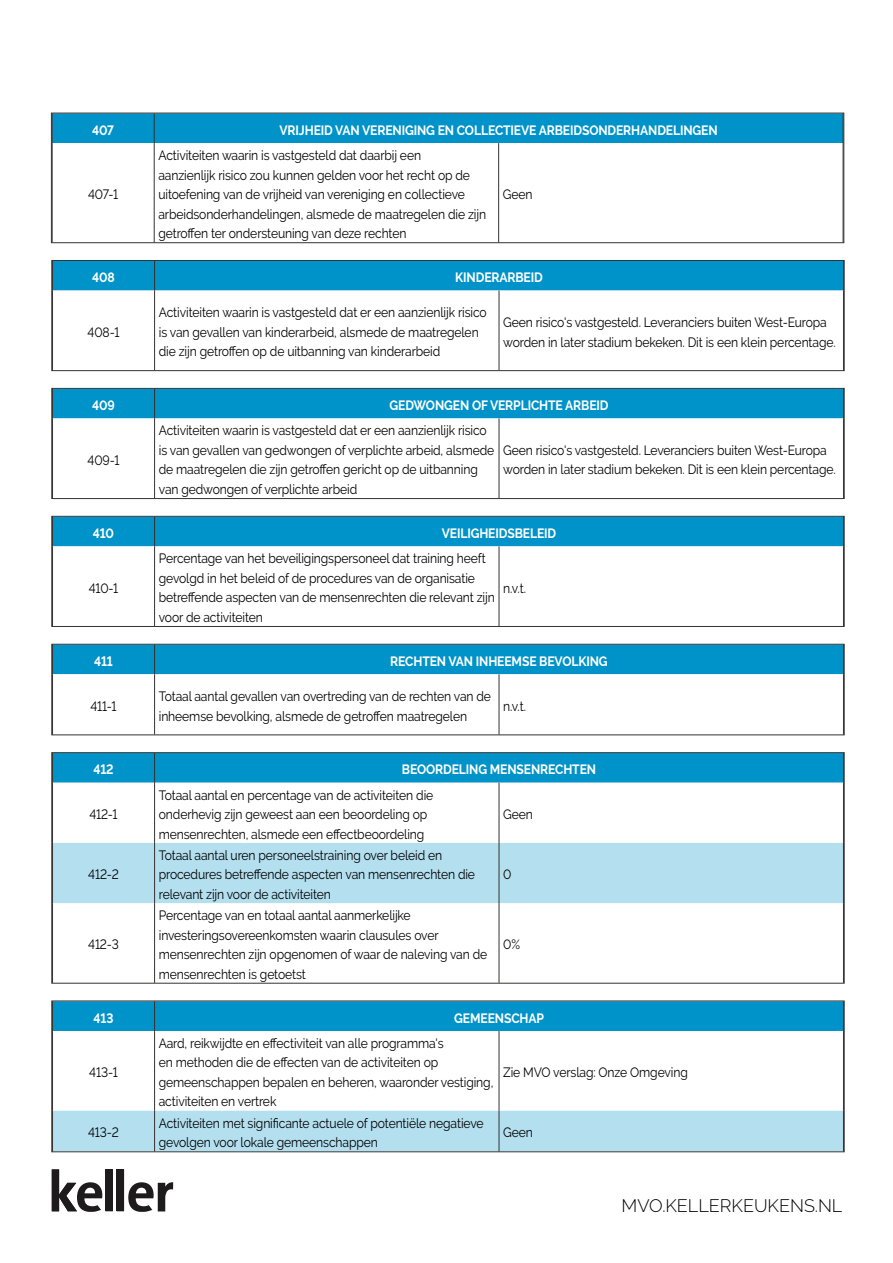
<style>
.page{position:relative;width:893px;height:1263px;background:#fff}
.page>*{position:absolute;margin:0;border:0;box-sizing:border-box;transform-origin:0 0}
.t1{font:300 18px "Raleway";color:#000}
.t2{font:13.5px/19.5px "Raleway";letter-spacing:-.01em;color:#000;scale:.9 1}
.t3{font:700 13.5px "Raleway";letter-spacing:-.01em;color:#fff;scale:.9 1}
</style>
<div class="page">
<svg style="left:52px;top:1169px;width:121px;height:43px"></svg>
<div style="left:53px;top:1002px;width:790px;height:29px;background:#0093c9"></div>
<svg style="left:53px;top:1031px;width:790px;height:80px"></svg>
<div style="left:53px;top:1111px;width:790px;height:39px;background:#b3dfef"></div>
<hr style="left:154px;top:1001px;width:1px;height:30px;background:#353331">
<hr style="left:154px;top:1031px;width:1px;height:80px;background:#353331">
<hr style="left:499px;top:1031px;width:1px;height:80px;background:#353331">
<hr style="left:154px;top:1111px;width:1px;height:40px;background:#353331">
<hr style="left:499px;top:1111px;width:1px;height:40px;background:#353331">
<div style="left:51px;top:1000px;width:794px;height:152px;border:1px solid #353331"></div>
<div style="left:53px;top:754px;width:790px;height:29px;background:#0093c9"></div>
<div style="left:53px;top:843px;width:790px;height:60px;background:#b3dfef"></div>
<hr style="left:154px;top:753px;width:1px;height:30px;background:#353331">
<hr style="left:154px;top:783px;width:1px;height:60px;background:#353331">
<hr style="left:499px;top:783px;width:1px;height:60px;background:#353331">
<hr style="left:154px;top:843px;width:1px;height:60px;background:#353331">
<hr style="left:499px;top:843px;width:1px;height:60px;background:#353331">
<hr style="left:154px;top:903px;width:1px;height:80px;background:#353331">
<hr style="left:499px;top:903px;width:1px;height:80px;background:#353331">
<div style="left:51px;top:752px;width:794px;height:231px;border:1px solid #353331"></div>
<svg style="left:53px;top:674px;width:790px;height:59px"></svg>
<div style="left:53px;top:646px;width:790px;height:28px;background:#0093c9"></div>
<hr style="left:154px;top:674px;width:1px;height:60px;background:#353331">
<hr style="left:499px;top:674px;width:1px;height:60px;background:#353331">
<div style="left:51px;top:644px;width:794px;height:91px;border:1px solid #353331"></div>
<svg style="left:53px;top:546px;width:790px;height:79px"></svg>
<div style="left:53px;top:518px;width:790px;height:28px;background:#0093c9"></div>
<hr style="left:154px;top:546px;width:1px;height:80px;background:#353331">
<hr style="left:499px;top:546px;width:1px;height:80px;background:#353331">
<div style="left:51px;top:516px;width:794px;height:111px;border:1px solid #353331"></div>
<svg style="left:53px;top:418px;width:790px;height:79px"></svg>
<div style="left:53px;top:390px;width:790px;height:28px;background:#0093c9"></div>
<hr style="left:154px;top:418px;width:1px;height:80px;background:#353331">
<hr style="left:499px;top:418px;width:1px;height:80px;background:#353331">
<div style="left:51px;top:388px;width:794px;height:111px;border:1px solid #353331"></div>
<div style="left:53px;top:262px;width:790px;height:29px;background:#0093c9"></div>
<hr style="left:154px;top:261px;width:1px;height:30px;background:#353331">
<hr style="left:154px;top:291px;width:1px;height:79px;background:#353331">
<hr style="left:499px;top:291px;width:1px;height:79px;background:#353331">
<div style="left:51px;top:260px;width:794px;height:111px;border:1px solid #353331"></div>
<div style="left:53px;top:115px;width:789px;height:28px;background:#0093c9"></div>
<hr style="left:154px;top:113px;width:1px;height:30px;background:#353331">
<hr style="left:154px;top:143px;width:1px;height:99px;background:#353331">
<hr style="left:498px;top:143px;width:1px;height:99px;background:#353331">
<div style="left:51px;top:113px;width:793px;height:130px;border:1px solid #353331"></div>
<p class="t3" style="left:92px;top:122px;width:26px">407</p>
<p class="t3" style="left:280px;top:122px;width:488px">VRIJHEID VAN VERENIGING EN COLLECTIEVE ARBEIDSONDERHANDELINGEN</p>
<p class="t2" style="left:88px;top:185px;width:35px">407-1</p>
<p class="t2" style="left:158px;top:146px;width:366px">Activiteiten waarin is vastgesteld dat daarbij een<br>aanzienlijk risico zou kunnen gelden voor het recht op de uitoefening van de vrijheid van vereniging en collectieve arbeidsonderhandelingen, alsmede de maatregelen die zijn getroffen ter ondersteuning van deze rechten</p>
<p class="t2" style="left:503px;top:185px;width:34px">Geen</p>
<p class="t3" style="left:92px;top:270px;width:27px">408</p>
<p class="t3" style="left:455px;top:270px;width:99px">KINDERARBEID</p>
<p class="t2" style="left:88px;top:322px;width:37px">408-1</p>
<p class="t2" style="left:159px;top:303px;width:366px">Activiteiten waarin is vastgesteld dat er een aanzienlijk risico is van gevallen van kinderarbeid, alsmede de maatregelen die zijn getroffen op de uitbanning van kinderarbeid</p>
<p class="t2" style="left:503px;top:312px;width:371px">Geen risico's vastgesteld. Leveranciers buiten West-Europa worden in later stadium bekeken. Dit is een klein percentage.</p>
<p class="t3" style="left:92px;top:397px;width:27px">409</p>
<p class="t3" style="left:389px;top:397px;width:245px">GEDWONGEN OF VERPLICHTE ARBEID</p>
<p class="t2" style="left:88px;top:450px;width:37px">409-1</p>
<p class="t2" style="left:159px;top:421px;width:374px">Activiteiten waarin is vastgesteld dat er een aanzienlijk risico is van gevallen van gedwongen of verplichte arbeid, alsmede de maatregelen die zijn getroffen gericht op de uitbanning van gedwongen of verplichte arbeid</p>
<p class="t2" style="left:503px;top:440px;width:371px">Geen risico's vastgesteld. Leveranciers buiten West-Europa worden in later stadium bekeken. Dit is een klein percentage.</p>
<p class="t3" style="left:93px;top:525px;width:25px">410</p>
<p class="t3" style="left:442px;top:525px;width:129px">VEILIGHEIDSBELEID</p>
<p class="t2" style="left:89px;top:578px;width:34px">410-1</p>
<p class="t2" style="left:159px;top:549px;width:375px">Percentage van het beveiligingspersoneel dat training heeft gevolgd in het beleid of de procedures van de organisatie betreffende aspecten van de mensenrechten die relevant zijn voor de activiteiten</p>
<p class="t2" style="left:503px;top:578px;width:27px">n.v.t.</p>
<p class="t3" style="left:94px;top:653px;width:22px">411</p>
<p class="t3" style="left:390px;top:653px;width:243px">RECHTEN VAN INHEEMSE BEVOLKING</p>
<p class="t2" style="left:90px;top:696px;width:31px">411-1</p>
<p class="t2" style="left:159px;top:686px;width:371px">Totaal aantal gevallen van overtreding van de rechten van de inheemse bevolking, alsmede de getroffen maatregelen</p>
<p class="t2" style="left:503px;top:696px;width:27px">n.v.t.</p>
<p class="t3" style="left:93px;top:762px;width:24px">412</p>
<p class="t3" style="left:402px;top:762px;width:217px">BEOORDELING MENSENRECHTEN</p>
<p class="t2" style="left:89px;top:805px;width:33px">412-1</p>
<p class="t2" style="left:159px;top:785px;width:306px">Totaal aantal en percentage van de activiteiten die onderhevig zijn geweest aan een beoordeling op mensenrechten, alsmede een effectbeoordeling</p>
<p class="t2" style="left:503px;top:805px;width:34px">Geen</p>
<p class="t2" style="left:88px;top:865px;width:35px">412-2</p>
<p class="t2" style="left:88px;top:935px;width:35px">412-3</p>
<p class="t2" style="left:159px;top:845px;width:353px">Totaal aantal uren personeelstraining over beleid en procedures betreffende aspecten van mensenrechten die relevant zijn voor de activiteiten</p>
<p class="t2" style="left:159px;top:905px;width:366px">Percentage van en totaal aantal aanmerkelijke investeringsovereenkomsten waarin clausules over mensenrechten zijn opgenomen of waar de naleving van de mensenrechten is getoetst</p>
<p class="t2" style="left:503px;top:865px;width:11px">0</p>
<p class="t2" style="left:503px;top:935px;width:20px">0%</p>
<p class="t3" style="left:94px;top:1010px;width:24px">413</p>
<p class="t3" style="left:454px;top:1010px;width:101px">GEMEENSCHAP</p>
<p class="t2" style="left:89px;top:1063px;width:33px">413-1</p>
<p class="t2" style="left:159px;top:1033px;width:373px">Aard, reikwijdte en effectiviteit van alle programma's<br>en methoden die de effecten van de activiteiten op gemeenschappen bepalen en beheren, waaronder vestiging, activiteiten en vertrek</p>
<p class="t2" style="left:503px;top:1063px;width:207px">Zie MVO verslag: Onze Omgeving</p>
<p class="t2" style="left:88px;top:1123px;width:36px">413-2</p>
<p class="t2" style="left:159px;top:1113px;width:362px">Activiteiten met significante actuele of potentiële negatieve gevolgen voor lokale gemeenschappen</p>
<p class="t2" style="left:503px;top:1123px;width:34px">Geen</p>
<h1 class="t1" style="left:621px;top:1195px;width:222px">MVO.KELLERKEUKENS.NL</h1>
</div>
